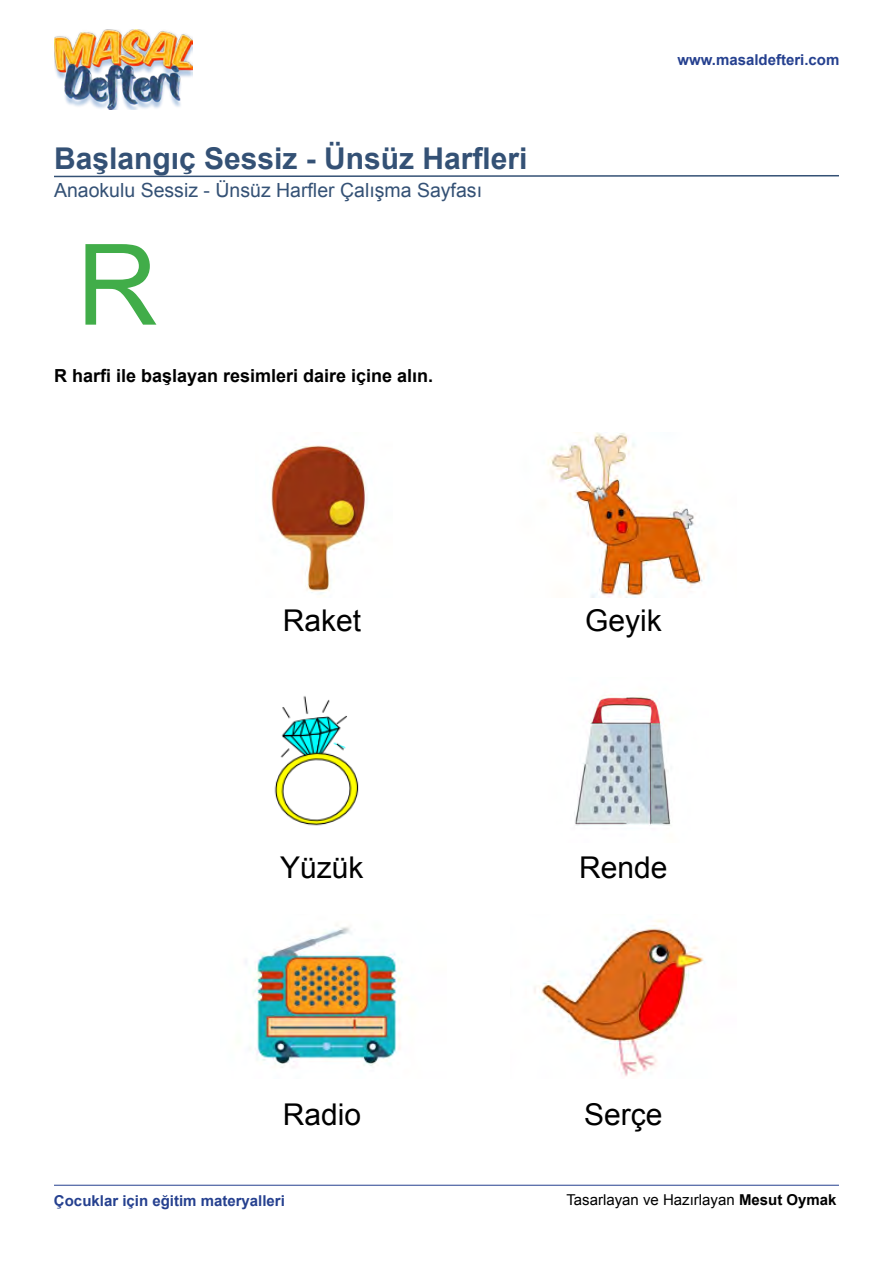
<style>
.page{position:relative;width:893px;height:1263px;background:#fff}
.page>*{position:absolute;margin:0;border:0;box-sizing:border-box;transform-origin:0 0}
.t1{font:112.5px "Arial";color:#41ad49}
.t2{font:30px "Arial";color:#000}
.t3{font:700 30px "Arial";color:#345175}
.t4{font:19.5px "Arial";color:#345175}
.t5{font:700 18px "Arial";color:#000}
.t6{font:700 15px "Arial";color:#25408f}
.t7{font:15px "Arial";color:#000}
.s1{font-weight:700}
</style>
<div class="page">
<img style="left:54px;top:30px;width:139px;height:79px">
<hr style="left:54px;top:1185px;width:785px;height:1px;background:#25408f">
<svg style="left:54px;top:175px;width:785px;height:3px"></svg>
<img style="left:270px;top:445px;width:96px;height:149px">
<img style="left:548px;top:433px;width:158px;height:164px">
<img style="left:274px;top:696px;width:85px;height:130px">
<img style="left:574px;top:695px;width:98px;height:131px">
<img style="left:253px;top:924px;width:153px;height:142px">
<img style="left:534px;top:920px;width:171px;height:156px">
<h2 class="t3" style="left:54px;top:138px;width:475px">Başlangıç Sessiz - Ünsüz Harfleri</h2>
<h3 class="t4" style="left:54px;top:178px;width:430px">Anaokulu Sessiz - Ünsüz Harfler Çalışma Sayfası</h3>
<h1 class="t1" style="left:77px;top:211px;width:83px">R</h1>
<p class="t5" style="left:54px;top:364px;width:381px">R harfi ile başlayan resimleri daire içine alın.</p>
<p class="t6" style="left:677px;top:50px;width:163px">www.masaldefteri.com</p>
<h2 class="t2" style="left:283px;top:601px;width:80px">Raket</h2>
<h2 class="t2" style="left:585px;top:601px;width:78px">Geyik</h2>
<h2 class="t2" style="left:280px;top:848px;width:85px">Yüzük</h2>
<h2 class="t2" style="left:579px;top:848px;width:90px">Rende</h2>
<h2 class="t2" style="left:283px;top:1095px;width:80px">Radio</h2>
<h2 class="t2" style="left:584px;top:1095px;width:80px">Serçe</h2>
<p class="t6" style="left:54px;top:1191px;width:232px">Çocuklar için eğitim materyalleri</p>
<p class="t7" style="left:566px;top:1190px;width:272px">Tasarlayan ve Hazırlayan <span class="s1">Mesut Oymak</span></p>
</div>
